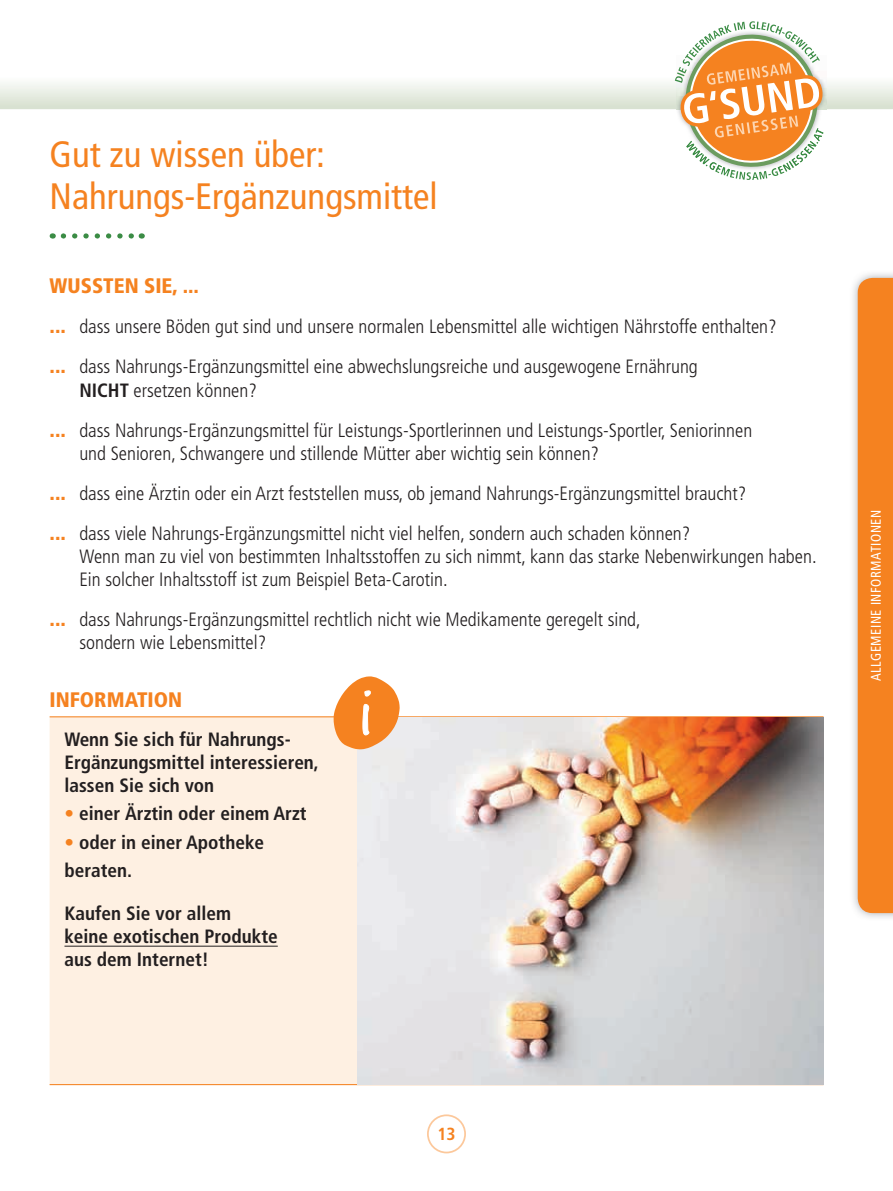
<style>
.page{position:relative;width:893px;height:1191px;background:#fff}
.page>*{position:absolute;margin:0;border:0;box-sizing:border-box;transform-origin:0 0}
.t1{font:condensed 36.75px/42px "Frutiger";color:#f58220}
.t2{font:900 condensed 21px "Frutiger";color:#f58220}
.t3{font:300 condensed 19.25px/40.1px "Frutiger";color:#231f20}
.t4{font:700 condensed 19.25px/23.1px "Frutiger";color:#231f20}
.t5{font:700 condensed 17.5px "Frutiger";color:#f58220}
.t6{font:condensed 14px "Frutiger";letter-spacing:.04em;color:#fff;scale:.95 1}
.s1{font-weight:900;font-size:21px;color:#f58220}
.s2{font-weight:700}
.s3{color:#f58220}
</style>
<div class="page">
<svg style="left:0;top:80px;width:893px;height:29px"></svg>
<img style="left:823px;top:80px;width:4px;height:29px">
<svg style="left:675px;top:21px;width:148px;height:159px"></svg>
<div style="left:427px;top:1114px;width:39px;height:39px;border:2px solid #fcc89b;border-radius:50%"></div>
<img style="left:853px;top:273px;width:40px;height:645px">
<div style="left:858px;top:278px;width:35px;height:635px;background:#f58220"></div>
<svg style="left:63px;top:233px;width:79px;height:6px"></svg>
<div style="left:50px;top:717px;width:307px;height:367px;background:#fef0e2"></div>
<hr style="left:50px;top:716px;width:307px;height:1px;background:#f58220">
<hr style="left:357px;top:716px;width:466px;height:1px;background:#f58220">
<hr style="left:50px;top:1084px;width:307px;height:1px;background:#f58220">
<hr style="left:357px;top:1084px;width:466px;height:1px;background:#f58220">
<hr style="left:64px;top:945px;width:214px;height:1px;background:#231f20">
<img style="left:357px;top:717px;width:466px;height:367px">
<svg style="left:334px;top:676px;width:66px;height:73px"></svg>
<h1 class="t1" style="left:50px;top:133px;width:389px">Gut zu wissen über:<br>Nahrungs-Ergänzungsmittel</h1>
<p class="t2" style="left:50px;top:273px;width:151px">WUSSTEN SIE, ...</p>
<p class="t3" style="left:50px;top:307px;width:729px"><span class="s1">...</span> dass unsere Böden gut sind und unsere normalen Lebensmittel alle wichtigen Nährstoffe enthalten? <span class="s1">...</span> dass Nahrungs-Ergänzungsmittel eine abwechslungsreiche und ausgewogene Ernährung</p>
<p class="t3" style="left:50px;top:370px;width:704px;text-indent:30px"><span class="s2">NICHT</span> ersetzen können?<br><span class="s1">...</span> dass Nahrungs-Ergänzungsmittel für Leistungs-Sportlerinnen und Leistungs-Sportler, Seniorinnen</p>
<p class="t3" style="left:50px;top:433px;width:698px;text-indent:30px">und Senioren, Schwangere und stillende Mütter aber wichtig sein können?<br><span class="s1">...</span> dass eine Ärztin oder ein Arzt feststellen muss, ob jemand Nahrungs-Ergänzungsmittel braucht? <span class="s1">...</span> dass viele Nahrungs-Ergänzungsmittel nicht viel helfen, sondern auch schaden können?</p>
<p class="t3" style="left:79px;top:545px;width:739px;line-height:23.1px">Wenn man zu viel von bestimmten Inhaltsstoffen zu sich nimmt, kann das starke Nebenwirkungen haben.<br>Ein solcher Inhaltsstoff ist zum Beispiel Beta-Carotin.</p>
<p class="t3" style="left:79px;top:608px;width:563px;line-height:23.1px;text-indent:-30px"><span class="s1">...</span> dass Nahrungs-Ergänzungsmittel rechtlich nicht wie Medikamente geregelt sind, sondern wie Lebensmittel?</p>
<p class="t2" style="left:50px;top:687px;width:134px">INFORMATION</p>
<p class="t4" style="left:64px;top:728px;width:256px">Wenn Sie sich für Nahrungs-<br>Ergänzungsmittel interessieren, lassen Sie sich von</p>
<p class="t4" style="left:64px;top:802px;width:244px"><span class="s3">•</span> einer Ärztin oder einem Arzt</p>
<p class="t4" style="left:64px;top:828px;width:201px;line-height:28px"><span class="s3">•</span> oder in einer Apotheke beraten.</p>
<p class="t4" style="left:64px;top:901px;width:215px">Kaufen Sie vor allem keine exotischen Produkte aus dem Internet!</p>
<p class="t6" style="left:868px;top:681px;width:182px;rotate:-90deg">ALLGEMEINE INFORMATIONEN</p>
<p class="t5" style="left:437px;top:1123px;width:20px">13</p>
</div>
